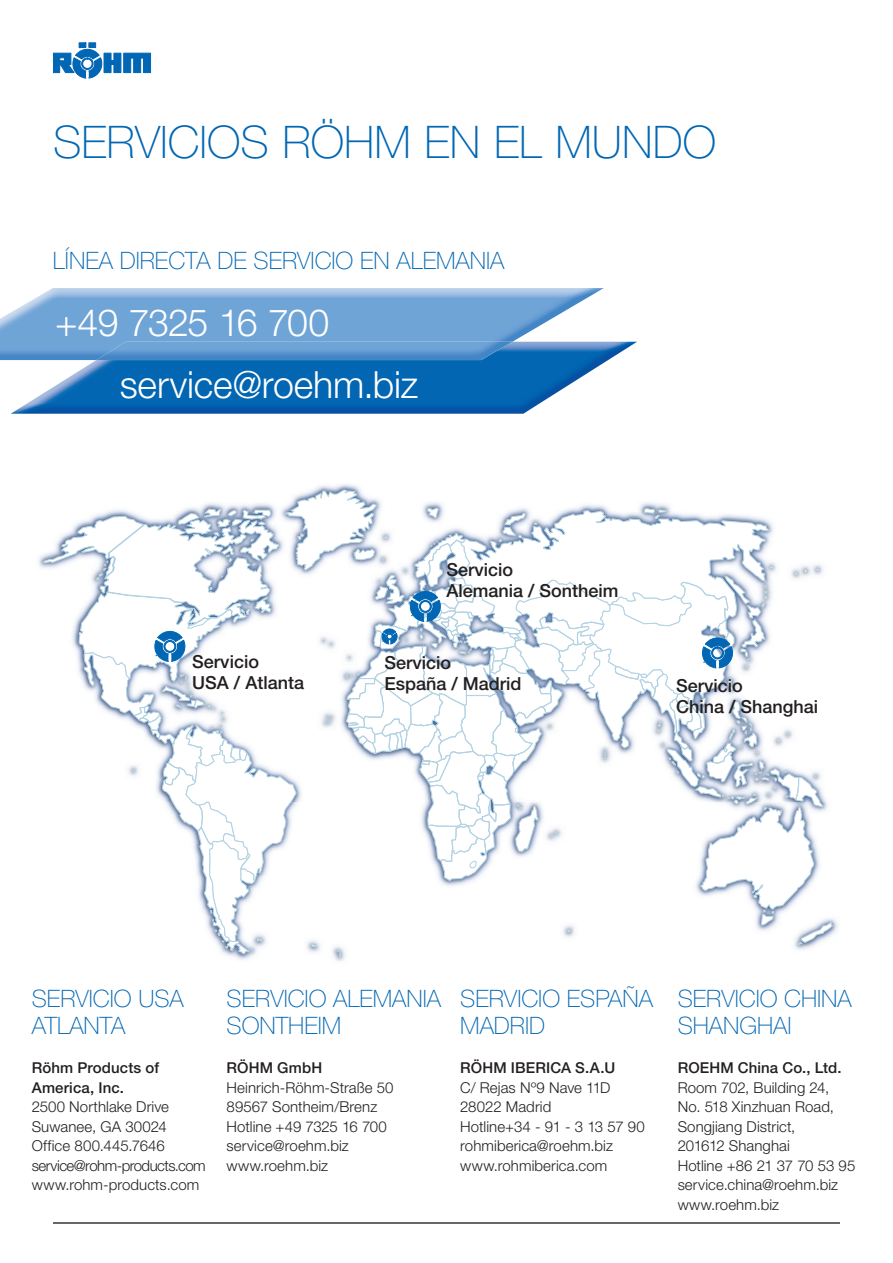
<style>
.page{position:relative;width:893px;height:1263px;background:#fff}
.page>*{position:absolute;margin:0;border:0;box-sizing:border-box;transform-origin:0 0}
.t1{font:100 45px "Helvetica Neue LT Std";color:#0166b3}
.t2{font:300 37.5px/62.7px "Helvetica Neue LT Std";letter-spacing:-.005em;color:#fff}
.t3{font:100 24px/27px "Helvetica Neue LT Std";color:#0166b3}
.t4{font:500 18px/21px "Helvetica Neue LT Std";color:#231f20}
.t5{font:300 15px/19.5px "Helvetica Neue LT Std";letter-spacing:.005em;color:#231f20}
.t6{font:500 15px/19.5px "Helvetica Neue LT Std";letter-spacing:.01em;color:#231f20}
</style>
<div class="page">
<svg style="left:53px;top:43px;width:98px;height:35px"></svg>
<div style="left:82px;top:58px;width:11px;height:11px;border:1px solid #0166b3;border-radius:50%"></div>
<div style="left:83px;top:59px;width:9px;height:9px;border:1px solid #0166b3;border-radius:50%"></div>
<hr style="left:53px;top:1223px;width:787px;height:1px;background:#63696b">
<img style="left:11px;top:342px;width:626px;height:72px">
<img style="left:0;top:288px;width:603px;height:72px">
<img style="left:96px;top:342px;width:416px;height:18px">
<svg style="left:42px;top:489px;width:792px;height:468px"></svg>
<h1 class="t1" style="left:53px;top:116px;width:664px">SERVICIOS RÖHM EN EL MUNDO</h1>
<h3 class="t3" style="left:53px;top:247px;width:453px">LÍNEA DIRECTA DE SERVICIO EN ALEMANIA</h3>
<h2 class="t2" style="left:120px;top:294px;width:300px;text-indent:-64px">+49 7325 16 700 service@roehm.biz</h2>
<p class="t4" style="left:192px;top:653px;width:113px">Servicio<br>USA / Atlanta</p>
<p class="t4" style="left:446px;top:561px;width:174px">Servicio<br>Alemania / Sontheim</p>
<p class="t4" style="left:384px;top:654px;width:139px">Servicio<br>España / Madrid</p>
<p class="t4" style="left:676px;top:676px;width:144px">Servicio<br>China / Shanghai</p>
<h3 class="t3" style="left:32px;top:985px;width:154px">SERVICIO USA<br>ATLANTA</h3>
<p class="t6" style="left:32px;top:1059px;width:129px">Röhm Products of<br>America, Inc.</p>
<p class="t5" style="left:32px;top:1098px;width:175px">2500 Northlake Drive<br>Suwanee, GA 30024<br>Office 800.445.7646 service@rohm-products.com www.rohm-products.com</p>
<h3 class="t3" style="left:227px;top:985px;width:216px">SERVICIO ALEMANIA<br>SONTHEIM</h3>
<p class="t6" style="left:227px;top:1059px;width:97px">RÖHM GmbH</p>
<p class="t5" style="left:227px;top:1079px;width:168px">Heinrich-Röhm-Straße 50<br>89567 Sontheim/Brenz<br>Hotline +49 7325 16 700 service@roehm.biz www.roehm.biz</p>
<h3 class="t3" style="left:460px;top:985px;width:194px">SERVICIO ESPAÑA<br>MADRID</h3>
<p class="t6" style="left:460px;top:1059px;width:156px">RÖHM IBERICA S.A.U</p>
<p class="t5" style="left:460px;top:1079px;width:186px">C/ Rejas Nº9 Nave 11D<br>28022 Madrid<br>Hotline+34 - 91 - 3 13 57 90 rohmiberica@roehm.biz www.rohmiberica.com</p>
<h3 class="t3" style="left:678px;top:985px;width:176px">SERVICIO CHINA<br>SHANGHAI</h3>
<p class="t6" style="left:678px;top:1059px;width:165px">ROEHM China Co., Ltd.</p>
<p class="t5" style="left:678px;top:1079px;width:179px">Room 702, Building 24,<br>No. 518 Xinzhuan Road,<br>Songjiang District,<br>201612 Shanghai<br>Hotline +86 21 37 70 53 95 service.china@roehm.biz www.roehm.biz</p>
</div>
